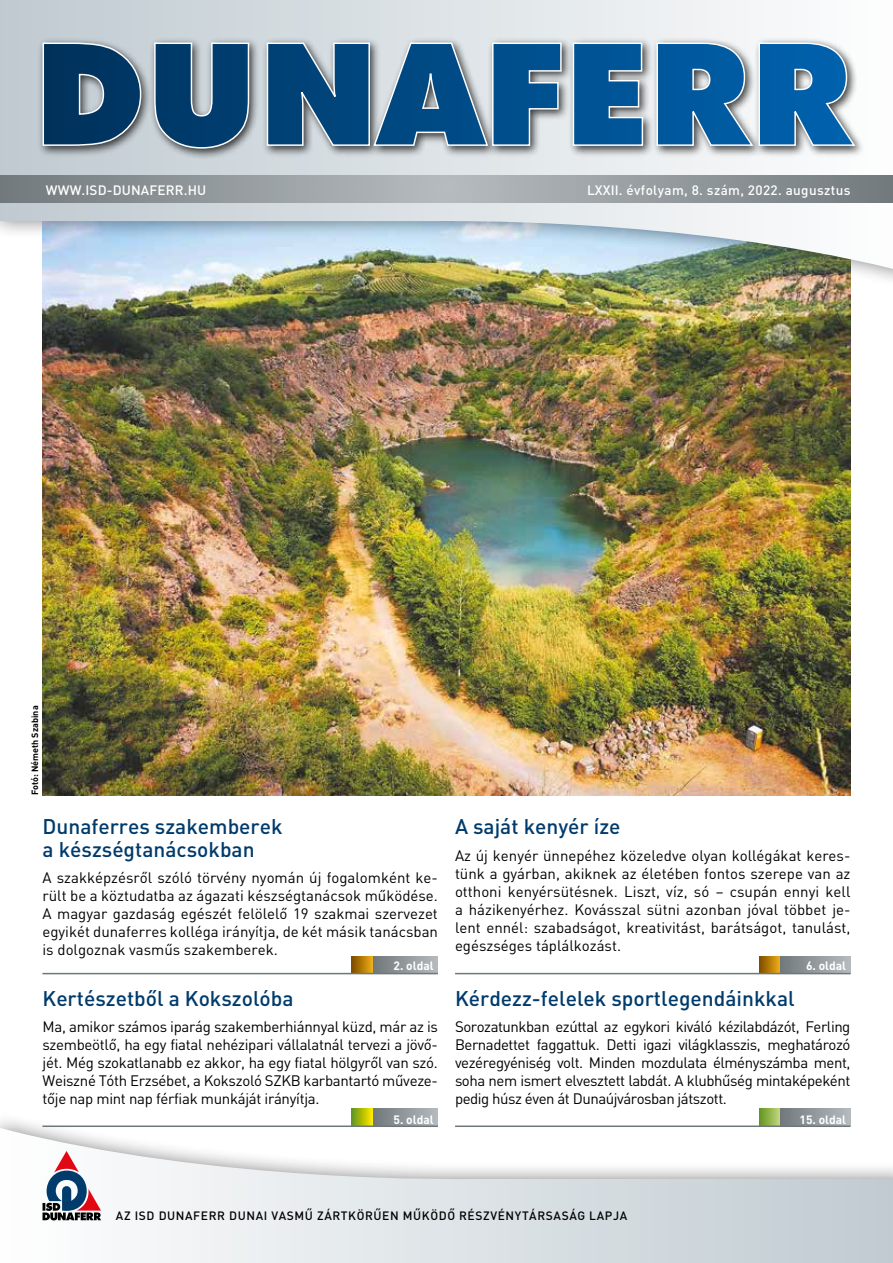
<style>
.page{position:relative;width:893px;height:1263px;background:#fff}
.page>*{position:absolute;margin:0;border:0;box-sizing:border-box;transform-origin:0 0}
.t1{font:500 21px/22.5px "DIN";color:#003b6c}
.t2{font:15px/18px "DIN";letter-spacing:-.01em;color:#000;text-align:justify}
.t3{font:500 13.5px "DIN";letter-spacing:.025em;color:#fff}
.t4{font:500 12px "DIN";letter-spacing:.05em;color:#000}
.t5{font:700 12px "DIN";color:#fff}
.t6{font:700 9px "DIN";color:#000}
</style>
<div class="page">
<svg style="left:1px;top:1128px;width:892px;height:135px"></svg>
<div style="left:778px;top:1109px;width:72px;height:17px;background:linear-gradient(to right,#70777b,#b3b8bc)"></div>
<div style="left:759px;top:1109px;width:20px;height:17px;background:linear-gradient(to right,#61951e,#b7cf73)"></div>
<hr style="left:455px;top:1125px;width:395px;height:2px;background:#70777a">
<div style="left:372px;top:1109px;width:66px;height:17px;background:linear-gradient(to right,#70777b,#b3b9bc)"></div>
<div style="left:352px;top:1109px;width:20px;height:17px;background:linear-gradient(to right,#65961b,#f4e200)"></div>
<hr style="left:42px;top:1125px;width:396px;height:2px;background:#70777a">
<div style="left:778px;top:956px;width:72px;height:17px;background:linear-gradient(to right,#70777b,#b3b8bc)"></div>
<div style="left:759px;top:956px;width:20px;height:17px;background:linear-gradient(to right,#7e4b00,#e2a214)"></div>
<hr style="left:455px;top:973px;width:395px;height:1px;background:#70777a">
<div style="left:372px;top:956px;width:66px;height:17px;background:linear-gradient(to right,#70777b,#b3b9bc)"></div>
<div style="left:352px;top:956px;width:20px;height:17px;background:linear-gradient(to right,#804e00,#e4a415)"></div>
<hr style="left:42px;top:973px;width:396px;height:1px;background:#70777a">
<img style="left:43px;top:289px;width:807px;height:506px">
<div style="left:0;top:0;width:893px;height:289px;background:#000;opacity:.5"></div>
<svg style="left:0;top:0;width:893px;height:269px"></svg>
<svg style="left:43px;top:1151px;width:58px;height:69px"></svg>
<svg style="left:0;top:175px;width:893px;height:27px"></svg>
<div style="left:37px;top:37px;width:828px;height:123px;background:#000;opacity:.75"></div>
<svg style="left:42px;top:42px;width:815px;height:107px"></svg>
<p class="t3" style="left:46px;top:181px;width:162px">WWW.ISD-DUNAFERR.HU</p>
<p class="t3" style="left:587px;top:181px;width:265px">LXXII. évfolyam, 8. szám, 2022. augusztus</p>
<p class="t6" style="left:29px;top:795px;width:91px;rotate:-90deg">Fotó: Németh Szabina</p>
<h1 class="t1" style="left:43px;top:814px;width:242px">Dunaferres szakemberek a készségtanácsokban</h1>
<p class="t2" style="left:43px;top:868px;width:397px">A szakképzésről szóló törvény nyomán új fogalomként ke&shy;rült be a köztudatba az ágazati készségtanácsok működése.<br>A magyar gazdaság egészét felölelő 19 szakmai szervezet egyikét dunaferres kolléga irányítja, de két másik tanácsban is dolgoznak vasműs szakemberek.</p>
<p class="t5" style="left:394px;top:958px;width:42px">2. oldal</p>
<h1 class="t1" style="left:43px;top:986px;width:253px">Kertészetből a Kokszolóba</h1>
<p class="t2" style="left:43px;top:1017px;width:397px">Ma, amikor számos iparág szakemberhiánnyal küzd, már az is szembeötlő, ha egy fiatal nehézipari vállalatnál tervezi a jövő&shy;jét. Még szokatlanabb ez akkor, ha egy fiatal hölgyről van szó.<br>Weiszné Tóth Erzsébet, a Kokszoló SZKB karbantartó műveze&shy;tője nap mint nap férfiak munkáját irányítja.</p>
<p class="t5" style="left:394px;top:1111px;width:42px">5. oldal</p>
<h1 class="t1" style="left:455px;top:814px;width:167px">A saját kenyér íze</h1>
<p class="t2" style="left:455px;top:846px;width:397px">Az új kenyér ünnepéhez közeledve olyan kollégákat keres&shy;tünk a gyárban, akiknek az életében fontos szerepe van az otthoni kenyérsütésnek. Liszt, víz, só – csupán ennyi kell a házikenyérhez. Kovásszal sütni azonban jóval többet je&shy;lent ennél: szabadságot, kreativitást, barátságot, tanulást, egészséges táplálkozást.</p>
<p class="t5" style="left:806px;top:958px;width:42px">6. oldal</p>
<h1 class="t1" style="left:455px;top:986px;width:341px">Kérdezz-felelek sportlegendáinkkal</h1>
<p class="t2" style="left:455px;top:1017px;width:397px">Sorozatunkban ezúttal az egykori kiváló kézilabdázót, Ferling Bernadettet faggattuk. Detti igazi világklasszis, meghatározó vezéregyéniség volt. Minden mozdulata élményszámba ment, soha nem ismert elvesztett labdát. A klubhűség mintaképeként pedig húsz éven át Dunaújvárosban játszott.</p>
<p class="t5" style="left:799px;top:1111px;width:48px">15. oldal</p>
<p class="t4" style="left:116px;top:1208px;width:513px">AZ ISD DUNAFERR DUNAI VASMŰ ZÁRTKÖRŰEN MŰKÖDŐ RÉSZVÉNYTÁRSASÁG LAPJA</p>
</div>
